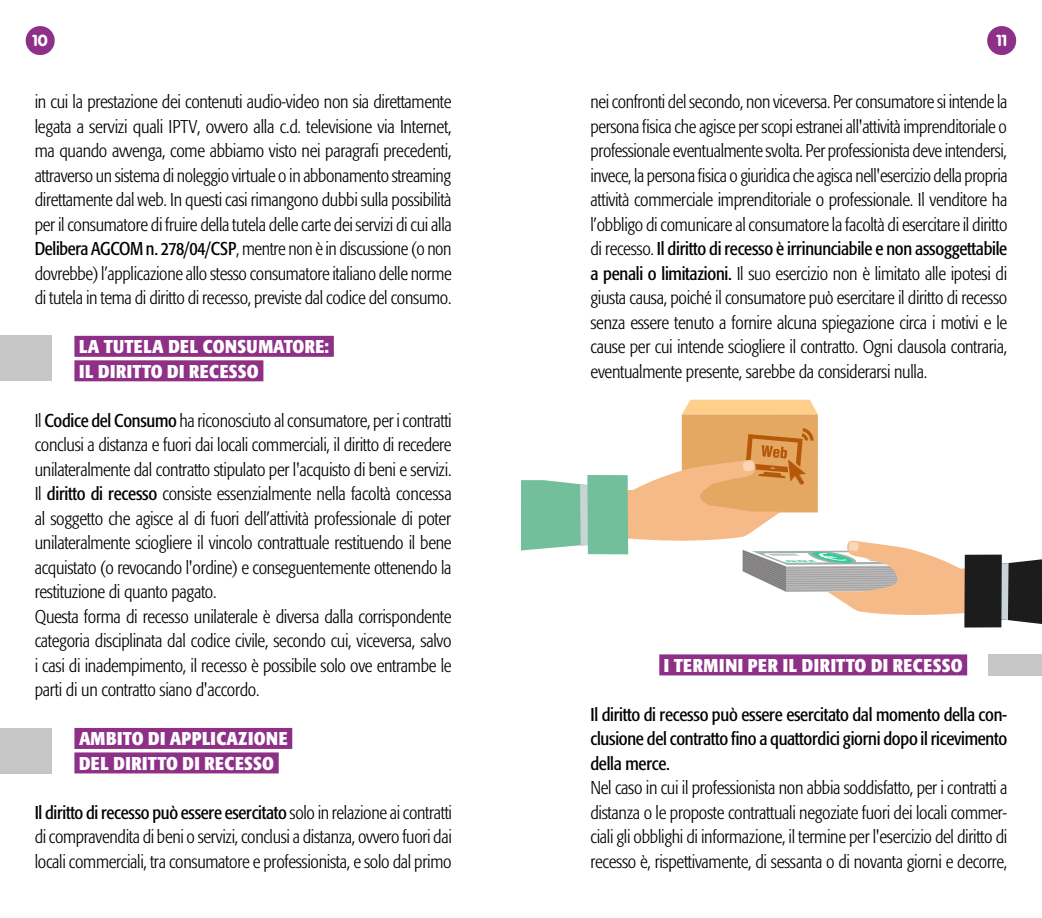
<style>
.page{position:relative;width:1042px;height:918px;background:#fff}
.page>*{position:absolute;margin:0;border:0;box-sizing:border-box;transform-origin:0 0}
.t1{font:300 condensed 18.38px/24.5px "Formata";letter-spacing:-.015em;color:#000;text-align:justify}
.t2{font:condensed 18.38px/24.5px "Formata";letter-spacing:-.015em;color:#000;text-align:justify}
.t3{font:700 condensed 18.38px/24.5px "Formata";letter-spacing:.02em;color:#fff}
.t4{font:900 15.75px "VAG Rounded Std";color:#fff}
.s1{font-weight:400}
</style>
<div class="page">
<svg style="left:25px;top:26px;width:30px;height:30px"></svg>
<svg style="left:987px;top:26px;width:30px;height:30px"></svg>
<div style="left:964px;top:554px;width:38px;height:73px;background:#1c1c1c"></div>
<div style="left:682px;top:400px;width:136px;height:14px;background:#fdcf8b"></div>
<div style="left:682px;top:414px;width:136px;height:98px;background:#e4a862"></div>
<svg style="left:521px;top:428px;width:521px;height:196px"></svg>
<div style="left:587px;top:475px;width:41px;height:79px;background:#73bf9c"></div>
<div style="left:74px;top:336px;width:260px;height:21px;background:#8e2f88"></div>
<div style="left:74px;top:360px;width:189px;height:21px;background:#8e2f88"></div>
<div style="left:74px;top:728px;width:218px;height:21px;background:#8e2f88"></div>
<div style="left:74px;top:752px;width:205px;height:21px;background:#8e2f88"></div>
<div style="left:659px;top:654px;width:308px;height:21px;background:#8e2f88"></div>
<div style="left:0;top:336px;width:51px;height:45px;background:#c6c6c6"></div>
<div style="left:0;top:728px;width:51px;height:45px;background:#c6c6c6"></div>
<div style="left:989px;top:654px;width:53px;height:22px;background:#c6c6c6"></div>
<p class="t4" style="left:33px;top:31px;width:17px">10</p>
<p class="t4" style="left:996px;top:31px;width:12px">11</p>
<p class="t1" style="left:35px;top:90px;width:419px">in cui la prestazione dei contenuti audio-video non sia direttamente legata a servizi quali IPTV, ovvero alla c.d. televisione via Internet, ma quando avvenga, come abbiamo visto nei paragrafi precedenti, attraverso un sistema di noleggio virtuale o in abbonamento streaming direttamente dal web. In questi casi rimangono dubbi sulla possibilità per il consumatore di fruire della tutela delle carte dei servizi di cui alla <span class="s1">Delibera AGCOM n. 278/04/CSP</span>, mentre non è in discussione (o non dovrebbe) l’applicazione allo stesso consumatore italiano delle norme di tutela in tema di diritto di recesso, previste dal codice del consumo.</p>
<p class="t3" style="left:79px;top:334px;width:252px">LA TUTELA DEL CONSUMATORE:<br>IL DIRITTO DI RECESSO</p>
<p class="t1" style="left:35px;top:408px;width:418px;text-align:left">Il <span class="s1">Codice del Consumo</span> ha riconosciuto al consumatore, per i contratti conclusi a distanza e fuori dai locali commerciali, il diritto di recedere unilateralmente dal contratto stipulato per l'acquisto di beni e servizi.<br>Il <span class="s1">diritto di recesso</span> consiste essenzialmente nella facoltà concessa al soggetto che agisce al di fuori dell’attività professionale di poter unilateralmente sciogliere il vincolo contrattuale restituendo il bene acquistato (o revocando l'ordine) e conseguentemente ottenendo la restituzione di quanto pagato.<br>Questa forma di recesso unilaterale è diversa dalla corrispondente categoria disciplinata dal codice civile, secondo cui, viceversa, salvo i casi di inadempimento, il recesso è possibile solo ove entrambe le parti di un contratto siano d'accordo.</p>
<p class="t3" style="left:79px;top:726px;width:210px">AMBITO DI APPLICAZIONE<br>DEL DIRITTO DI RECESSO</p>
<p class="t1" style="left:35px;top:800px;width:419px"><span class="s1">Il diritto di recesso può essere esercitato</span> solo in relazione ai contratti di compravendita di beni o servizi, conclusi a distanza, ovvero fuori dai locali commerciali, tra consumatore e professionista, e solo dal primo</p>
<p class="t1" style="left:590px;top:90px;width:419px">nei confronti del secondo, non viceversa. Per consumatore si intende la persona fisica che agisce per scopi estranei all'attività imprenditoriale o professionale eventualmente svolta. Per professionista deve intendersi, invece, la persona fisica o giuridica che agisca nell'esercizio della propria attività commerciale imprenditoriale o professionale. Il venditore ha l’obbligo di comunicare al consumatore la facoltà di esercitare il diritto di recesso. <span class="s1">Il diritto di recesso è irrinunciabile e non assoggettabile a penali o limitazioni.</span> Il suo esercizio non è limitato alle ipotesi di giusta causa, poiché il consumatore può esercitare il diritto di recesso senza essere tenuto a fornire alcuna spiegazione circa i motivi e le cause per cui intende sciogliere il contratto. Ogni clausola contraria, eventualmente presente, sarebbe da considerarsi nulla.</p>
<p class="t3" style="left:664px;top:653px;width:300px">I TERMINI PER IL DIRITTO DI RECESSO</p>
<p class="t2" style="left:590px;top:702px;width:418px">Il diritto di recesso può essere esercitato dal momento della con&shy;clusione del contratto fino a quattordici giorni dopo il ricevimento della merce.</p>
<p class="t1" style="left:590px;top:776px;width:418px">Nel caso in cui il professionista non abbia soddisfatto, per i contratti a distanza o le proposte contrattuali negoziate fuori dei locali commer&shy;ciali gli obblighi di informazione, il termine per l'esercizio del diritto di recesso è, rispettivamente, di sessanta o di novanta giorni e decorre,</p>
</div>
